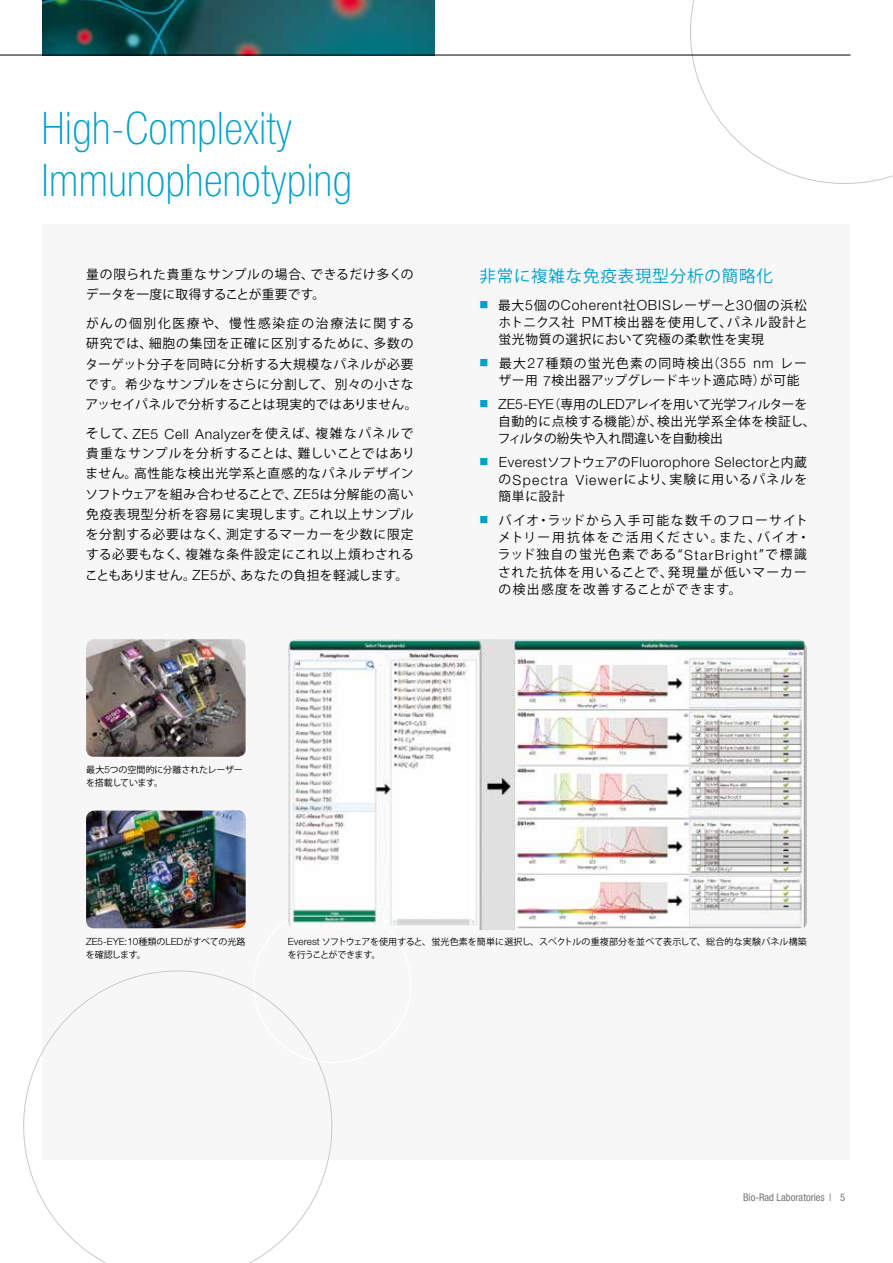
<style>
.page{position:relative;width:893px;height:1263px;background:#fff}
.page>*{position:absolute;margin:0;border:0;box-sizing:border-box;transform-origin:0 0}
.t1{font:100 condensed 45px/52.5px "Helvetica Neue LT Std";letter-spacing:.01em;color:#00a0ca}
.t2{font:16.5px "Koz Go Pro";letter-spacing:.05em;color:#00a0ca}
.t3{font:300 14.1px "Helvetica Neue LT Std";letter-spacing:.045em;color:#000}
.t4{font:12.75px/20.2px "Koz Go Pro";letter-spacing:.05em;color:#000}
.t5{font:12.75px/17.2px "Koz Go Pro";letter-spacing:.105em;color:#000}
.t6{font:12.75px/17.2px "Koz Go Pro";letter-spacing:.01em;color:#000}
.t7{font:12.75px/20.2px "Koz Go Pro";letter-spacing:.03em;color:#000}
.t8{font:condensed 10.5px "Helvetica Neue LT Std";color:#767575}
.t9{font:300 9.9px "Helvetica Neue LT Std";color:#000}
.t10{font:9px/13.5px "Koz Go Pro";letter-spacing:-.005em;color:#000}
.s1{font-family:"Helvetica Neue LT Std";font-weight:300;font-size:14.1px}
.s2{font-family:"Koz Go Pro";font-weight:400;font-size:8.85px;color:#00a0ca}
.s3{font-family:"Koz Go Pro";font-weight:400;font-size:12.75px}
.s4{font-size:8.85px;color:#00a0ca}
.s5{font-family:"Helvetica Neue LT Std";font-weight:300;font-size:9.9px}
.s6{font-family:"Koz Go Pro";font-weight:400;font-size:9px}
</style>
<div class="page">
<svg style="left:690px;top:0;width:203px;height:184px"></svg>
<div style="left:43px;top:224px;width:807px;height:936px;background:#f7f7f7"></div>
<svg style="left:23px;top:970px;width:309px;height:293px"></svg>
<img style="left:43px;top:0;width:391px;height:55px">
<hr style="left:0;top:55px;width:850px;height:1px;background:#000">
<img style="left:86px;top:639px;width:160px;height:118px">
<img style="left:86px;top:811px;width:160px;height:117px">
<img style="left:288px;top:639px;width:519px;height:291px">
<h1 class="t1" style="left:41px;top:101px;width:312px">High-Complexity<br>Immunophenotyping</h1>
<p class="t7" style="left:86px;top:265px;width:329px">量の限られた貴重なサンプルの場合、できるだけ多くのデータを一度に取得することが重要です。</p>
<p class="t4" style="left:85px;top:314px;width:334px">がんの個別化医療や、慢性感染症の治療法に関する研究では、細胞の集団を正確に区別するために、多数のターゲット分子を同時に分析する大規模なパネルが必要です。希少なサンプルをさらに分割して、別々の小さなアッセイパネルで分析することは現実的ではありません。</p>
<p class="t4" style="left:85px;top:423px;width:331px;text-align:justify">そして、<span class="s1">ZE5 Cell Analyzer</span>を使えば、複雑なパネルで貴重なサンプルを分析することは、難しいことではありません。高性能な検出光学系と直感的なパネルデザインソフトウェアを組み合わせることで、<span class="s1">ZE5</span>は分解能の高い免疫表現型分析を容易に実現します。これ以上サンプルを分割する必要はなく、測定するマーカーを少数に限定する必要もなく、複雑な条件設定にこれ以上煩わされることもありません。<span class="s1">ZE5</span>が、あなたの負担を軽減します。</p>
<p class="t2" style="left:479px;top:266px;width:295px">非常に複雑な免疫表現型分析の簡略化</p>
<p class="t3" style="left:479px;top:296px;width:329px"><span class="s2">■</span> <span class="s3">最大</span>5<span class="s3">個の</span>Coherent<span class="s3">社</span>OBIS<span class="s3">レーザーと</span>30<span class="s3">個の浜松</span></p>
<p class="t4" style="left:499px;top:314px;width:311px;line-height:17.2px">ホトニクス社 <span class="s1">PMT</span>検出器を使用して、パネル設計と蛍光物質の選択において究極の柔軟性を実現</p>
<p class="t4" style="left:499px;top:355px;width:310px;line-height:17.2px;text-indent:-19px"><span class="s4">■</span> 最大<span class="s1">27</span>種類の蛍光色素の同時検出（<span class="s1">355 nm</span> レーザー用 <span class="s1">7</span>検出器アップグレードキット適応時）が可能</p>
<p class="t6" style="left:498px;top:396px;width:319px;text-indent:-18px"><span class="s4">■</span> <span class="s1">ZE5-EYE</span>（専用の<span class="s1">LED</span>アレイを用いて光学フィルターを自動的に点検する機能）が、検出光学系全体を検証し、フィルタの紛失や入れ間違いを自動検出</p>
<p class="t3" style="left:479px;top:454px;width:329px"><span class="s2">■</span> Everest<span class="s3">ソフトウェアの</span>Fluorophore Selector<span class="s3">と内蔵</span></p>
<p class="t4" style="left:499px;top:471px;width:310px;line-height:17.2px">の<span class="s1">Spectra Viewer</span>により、実験に用いるパネルを簡単に設計</p>
<p class="t5" style="left:498px;top:512px;width:314px;text-indent:-18px"><span class="s4">■</span> バイオ・ラッドから入手可能な数千のフローサイトメトリー用抗体をご活用ください。また、バイオ・ラッド独自の蛍光色素である“<span class="s1">StarBright</span>”で標識された抗体を用いることで、発現量が低いマーカーの検出感度を改善することができます。</p>
<p class="t10" style="left:86px;top:763px;width:158px">最大<span class="s5">5</span>つの空間的に分離されたレーザーを搭載しています。</p>
<p class="t9" style="left:86px;top:935px;width:161px">ZE5-EYE:10<span class="s6">種類の</span>LED<span class="s6">がすべての光路</span></p>
<p class="t10" style="left:86px;top:948px;width:61px">を確認します。</p>
<p class="t10" style="left:288px;top:935px;width:521px"><span class="s5">Everest</span> ソフトウェアを使用すると、蛍光色素を簡単に選択し、スペクトルの重複部分を並べて表示して、総合的な実験パネル構築を行うことができます。</p>
<p class="t8" style="left:743px;top:1191px;width:104px">Bio-Rad Laboratories | 5</p>
</div>
